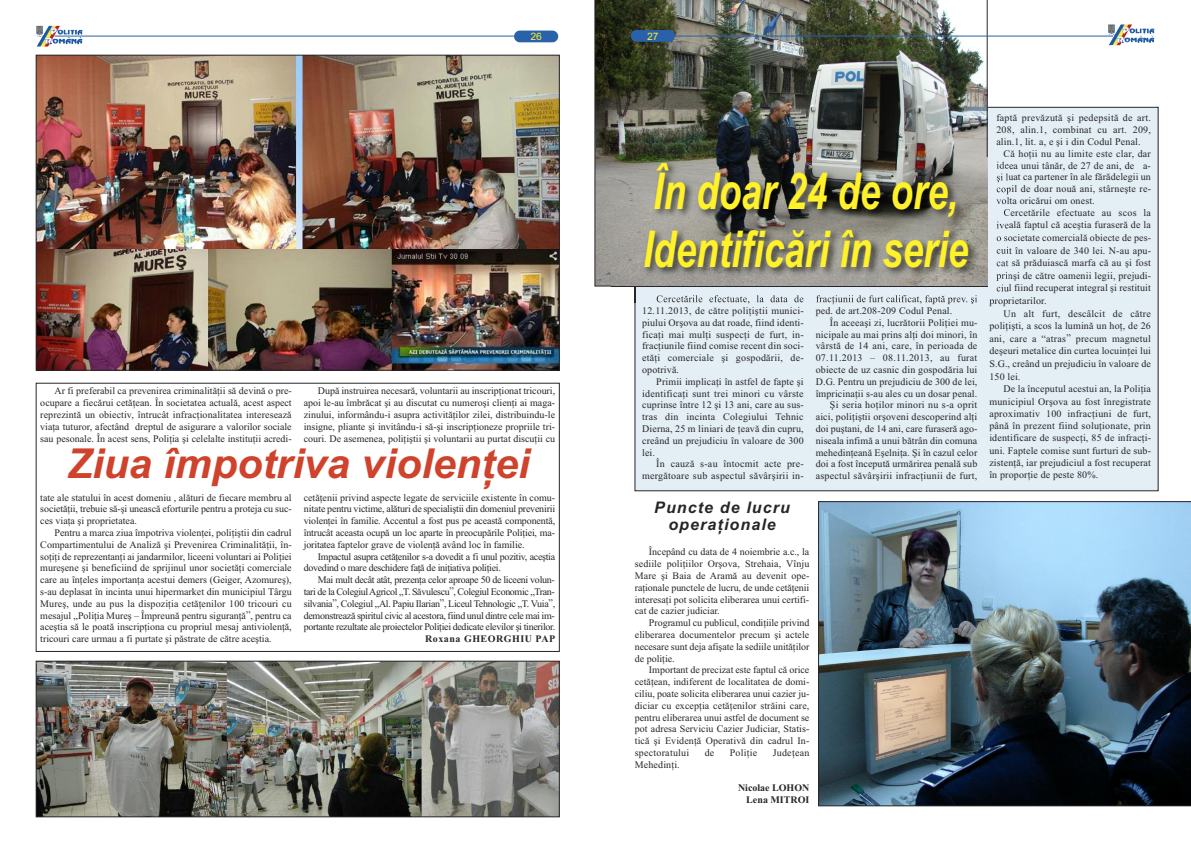
<style>
.page{position:relative;width:1191px;height:842px;background:#fff}
.page>*{position:absolute;margin:0;border:0;box-sizing:border-box;transform-origin:0 0}
.t1{font:italic 700 50.8px/57.3px "Arial";color:#fff12a;scale:.72 1}
.t2{font:italic 700 41.3px "Arial";color:#cf422b}
.t3{font:italic 700 16px/17.8px "Arial";letter-spacing:.07em;color:#272627;text-align:center}
.t4{font:11.4px "Bucuresti";color:#fff12a}
.t5{font:10px/11.8px "Times New Roman OF";letter-spacing:.015em;color:#272627;text-align:justify}
.t6{font:10px/11.8px "Times New Roman OF";letter-spacing:-.03em;color:#272627}
.t7{font:10px/11.8px "Times New Roman OF Bold";color:#272627;text-align:right}
.t8{font:10px "Times New Roman OF Bold";letter-spacing:.05em;color:#272627}
</style>
<div class="page">
<div style="left:635px;top:107px;width:523px;height:384px;background:#e3eef5"></div>
<img style="left:595px;top:0;width:392px;height:286px">
<img style="left:818px;top:501px;width:373px;height:305px">
<img style="left:612px;top:158px;width:396px;height:145px">
<img style="left:656px;top:295px;width:35px;height:7px">
<img style="left:816px;top:295px;width:26px;height:8px">
<svg style="left:996px;top:162px;width:12px;height:67px"></svg>
<svg style="left:996px;top:236px;width:12px;height:5px"></svg>
<svg style="left:996px;top:247px;width:12px;height:7px"></svg>
<svg style="left:996px;top:260px;width:12px;height:32px"></svg>
<img style="left:989px;top:298px;width:19px;height:5px">
<img style="left:636px;top:286px;width:351px;height:1px">
<svg style="left:612px;top:286px;width:24px;height:17px"></svg>
<hr style="left:55px;top:36px;width:459px;height:1px;background:#2a61ab">
<hr style="left:669px;top:36px;width:443px;height:1px;background:#2a61ab">
<div style="left:630px;top:30px;width:45px;height:12px;background:#2a61ab;border-radius:6px"></div>
<img style="left:1108px;top:24px;width:46px;height:21px">
<div style="left:514px;top:31px;width:44px;height:11px;background:#2a61ab;border-radius:6px"></div>
<img style="left:36px;top:26px;width:47px;height:21px">
<div style="left:36px;top:383px;width:523px;height:269px;border:1px solid #272627"></div>
<img style="left:38px;top:57px;width:519px;height:311px">
<div style="left:36px;top:55px;width:523px;height:315px;border:1px solid #272627"></div>
<img style="left:38px;top:663px;width:519px;height:152px">
<div style="left:36px;top:661px;width:523px;height:156px;border:1px solid #272627"></div>
<p class="t4" style="left:530px;top:29px;width:13px">26</p>
<p class="t4" style="left:647px;top:29px;width:13px">27</p>
<p class="t5" style="left:40px;top:385px;width:253px;text-indent:14px">Ar fi preferabil ca prevenirea criminalităţii să devină o pre&shy;ocupare a fiecărui cetăţean. În societatea actuală, acest aspect reprezintă un obiectiv, întrucât infracţionalitatea interesează viaţa tuturor, afectând dreptul de asigurare a valorilor sociale sau pesonale. În acest sens, Poliţia şi celelalte instituţii acredi-</p>
<p class="t5" style="left:304px;top:385px;width:253px;text-indent:14px">După instruirea necesară, voluntarii au inscripţionat tricouri, apoi le-au îmbrăcat şi au discutat cu numeroşi clienţi ai maga&shy;zinului, informându-i asupra activităţilor zilei, distribuindu-le insigne, pliante şi invitându-i să-şi inscripţioneze propriile tri&shy;couri. De asemenea, poliţiştii şi voluntarii au purtat discuţii cu</p>
<h2 class="t2" style="left:67px;top:440px;width:464px">Ziua împotriva violenţei</h2>
<p class="t5" style="left:40px;top:491px;width:253px">tate ale statului în acest domeniu , alături de fiecare membru al societăţii, trebuie să-şi unească eforturile pentru a proteja cu suc&shy;ces viaţa şi proprietatea.</p>
<p class="t5" style="left:40px;top:527px;width:253px;text-indent:14px">Pentru a marca ziua împotriva violenţei, poliţiştii din cadrul Compartimentului de Analiză şi Prevenirea Criminalităţii, în&shy;soţiţi de reprezentanţi ai jandarmilor, liceeni voluntari ai Poliţiei mureşene şi beneficiind de sprijinul unor societăţi comerciale care au înţeles importanţa acestui demers (Geiger, Azomureş), s-au deplasat în incinta unui hipermarket din municipiul Târgu Mureş, unde au pus la dispoziţia cetăţenilor 100 tricouri cu mesajul „Poliţia Mureş — Împreună pentru siguranţă”, pentru ca aceştia să le poată inscripţiona cu propriul mesaj antiviolenţă, tricouri care urmau a fi purtate şi păstrate de către aceştia.</p>
<p class="t5" style="left:304px;top:491px;width:253px">cetăţenii privind aspecte legate de serviciile existente în comu&shy;nitate pentru victime, alături de specialiştii din domeniul prevenirii violenţei în familie. Accentul a fost pus pe această componentă, întrucât aceasta ocupă un loc aparte în preocupările Poliţiei, ma&shy;joritatea faptelor grave de violenţă având loc în familie.</p>
<p class="t6" style="left:304px;top:550px;width:253px;text-indent:14px">Impactul asupra cetăţenilor s-a dovedit a fi unul pozitiv, aceştia dovedind o mare deschidere faţă de iniţiativa poliţiei.</p>
<p class="t5" style="left:304px;top:574px;width:253px;text-indent:14px">Mai mult decât atât, prezenţa celor aproape 50 de liceeni volun&shy;tari de la ColegiulAgricol „T. Săvulescu”, Colegiul Economic „Tran&shy;silvania”, Colegiul „Al. Papiu Ilarian”, Liceul Tehnologic „T. Vuia”, demonstrează spiritul civic al acestora, fiind unul dintre cele mai im&shy;portante rezultate ale proiectelor Poliţiei dedicate elevilor şi tinerilor.</p>
<p class="t8" style="left:425px;top:633px;width:131px">Roxana GHEORGHIU PAP</p>
<h1 class="t1" style="left:643px;top:163px;width:453px">În doar 24 de ore,<br>Identificări în serie</h1>
<p class="t5" style="left:642px;top:305px;width:163px">12.11.2013, de către poliţiştii munici&shy;piului Orşova au dat roade, fiind identi&shy;ficaţi mai mulţi suspecţi de furt, in&shy;fracţiunile fiind comise recent din soci&shy;etăţi comerciale şi gospodării, de&shy;opotrivă.</p>
<p class="t5" style="left:642px;top:375px;width:163px;text-indent:14px">Primii implicaţi în astfel de fapte şi identificaţi sunt trei minori cu vârste cuprinse între 12 şi 13 ani, care au sus&shy;tras din incinta Colegiului Tehnic Dierna, 25 m liniari de ţeavă din cupru, creând un prejudiciu în valoare de 300 lei.</p>
<p class="t5" style="left:642px;top:458px;width:163px;text-align:right">În cauză s-au întocmit acte pre&shy;mergătoare sub aspectul săvârşirii in-</p>
<p class="t5" style="left:815px;top:305px;width:138px">ped. de art.208-209 Codul Penal.</p>
<p class="t5" style="left:830px;top:316px;width:149px">În aceeaşi zi, lucrătorii Poliţiei mu-</p>
<p class="t5" style="left:815px;top:328px;width:163px">nicipale au mai prins alţi doi minori, în</p>
<p class="t5" style="left:815px;top:340px;width:163px">vârstă de 14 ani, care, în perioada de</p>
<p class="t5" style="left:815px;top:352px;width:163px">07.11.2013 — 08.11.2013, au furat</p>
<p class="t5" style="left:815px;top:364px;width:163px">obiecte de uz casnic din gospodăria lui</p>
<p class="t5" style="left:815px;top:375px;width:163px">D.G. Pentru un prejudiciu de 300 de lei,</p>
<p class="t5" style="left:815px;top:387px;width:163px">împricinaţii s-au ales cu un dosar penal.</p>
<p class="t5" style="left:830px;top:399px;width:149px">Şi seria hoţilor minori nu s-a oprit</p>
<p class="t5" style="left:815px;top:411px;width:163px">aici, poliţiştii orşoveni descoperind alţi</p>
<p class="t5" style="left:815px;top:423px;width:163px">doi puştani, de 14 ani, care furaseră ago-</p>
<p class="t5" style="left:815px;top:434px;width:163px">niseala infimă a unui bătrân din comuna</p>
<p class="t5" style="left:815px;top:446px;width:163px">mehedinţeană Eşelniţa. Şi în cazul celor</p>
<p class="t5" style="left:815px;top:458px;width:163px">doi a fost începută urmărirea penală sub</p>
<p class="t5" style="left:815px;top:470px;width:163px">aspectul săvârşirii infracţiunii de furt,</p>
<h3 class="t3" style="left:654px;top:498px;width:137px">Puncte de lucru operaţionale</h3>
<p class="t5" style="left:635px;top:546px;width:176px;text-indent:14px">Începând cu data de 4 noiembrie a.c., la sediile poliţiilor Orşova, Strehaia, Vînju Mare şi Baia de Aramă au devenit ope&shy;raţionale punctele de lucru, de unde cetăţenii interesaţi pot solicita eliberarea unui certifi&shy;cat de cazier judiciar.</p>
<p class="t5" style="left:635px;top:617px;width:176px;text-indent:14px">Programul cu publicul, condiţiile privind eliberarea documentelor precum şi actele necesare sunt deja afişate la sediile unităţilor de poliţie.</p>
<p class="t5" style="left:635px;top:664px;width:176px;text-indent:14px">Important de precizat este faptul că orice cetăţean, indiferent de localitatea de domi&shy;ciliu, poate solicita eliberarea unui cazier ju&shy;diciar cu excepţia cetăţenilor străini care, pentru eliberarea unui astfel de document se pot adresa Serviciu Cazier Judiciar, Statis&shy;tică şi Evidenţă Operativă din cadrul In&shy;spectoratului</p>
<p class="t5" style="left:704px;top:747px;width:11px">de</p>
<p class="t5" style="left:729px;top:747px;width:29px">Poliţie</p>
<p class="t5" style="left:772px;top:747px;width:38px">Judeţean</p>
<p class="t5" style="left:635px;top:758px;width:46px">Mehedinţi.</p>
<p class="t7" style="left:738px;top:782px;width:73px">Nicolae LOHON<br>Lena MITROI</p>
<p class="t5" style="left:996px;top:112px;width:156px">faptă prevăzută şi pedepsită de art.<br>208, alin.1, combinat cu art. 209, alin.1, lit. a, e şi i din Codul Penal.</p>
<p class="t5" style="left:996px;top:147px;width:156px;text-indent:7px">Că hoţii nu au limite este clar, dar ideea unui tânăr, de 27 de ani, de a&shy;şi luat ca partener în ale fărădelegii un copil de doar nouă ani, stârneşte re&shy;volta oricărui om onest.</p>
<p class="t5" style="left:1003px;top:206px;width:149px">Cercetările efectuate au scos la</p>
<p class="t5" style="left:996px;top:219px;width:156px">iveală faptul că aceştia furaseră de la</p>
<p class="t5" style="left:996px;top:232px;width:156px">o societate comercială obiecte de pes-</p>
<p class="t5" style="left:996px;top:244px;width:156px">cuit în valoare de 340 lei. N-au apu-</p>
<p class="t5" style="left:996px;top:257px;width:156px">cat să prăduiască marfa că au şi fost</p>
<p class="t5" style="left:996px;top:269px;width:156px">prinşi de către oamenii legii, prejudi-</p>
<p class="t5" style="left:996px;top:282px;width:156px">ciul fiind recuperat integral şi restituit</p>
<p class="t5" style="left:989px;top:295px;width:59px">proprietarilor.</p>
<p class="t5" style="left:1003px;top:307px;width:149px">Un alt furt, descâlcit de către</p>
<p class="t5" style="left:989px;top:320px;width:163px">poliţişti, a scos la lumină un hoţ, de 26</p>
<p class="t5" style="left:989px;top:332px;width:163px">ani, care a “atras” precum magnetul</p>
<p class="t5" style="left:989px;top:345px;width:163px">deşeuri metalice din curtea locuinţei lui</p>
<p class="t5" style="left:989px;top:358px;width:163px">S.G., creând un prejudiciu în valoare de</p>
<p class="t5" style="left:989px;top:370px;width:33px">150 lei.</p>
<p class="t5" style="left:1003px;top:383px;width:149px">De la începutul acestui an, la Poliţia</p>
<p class="t5" style="left:989px;top:395px;width:163px">municipiul Orşova au fost înregistrate</p>
<p class="t5" style="left:989px;top:407px;width:163px">aproximativ 100 infracţiuni de furt,</p>
<p class="t5" style="left:989px;top:420px;width:163px">până în prezent fiind soluţionate, prin</p>
<p class="t5" style="left:989px;top:432px;width:163px">identificare de suspecţi, 85 de infracţi-</p>
<p class="t5" style="left:989px;top:444px;width:163px">uni. Faptele comise sunt furturi de sub-</p>
<p class="t5" style="left:989px;top:457px;width:163px">zistenţă, iar prejudiciul a fost recuperat</p>
<p class="t5" style="left:989px;top:469px;width:111px">în proporţie de peste 80%.</p>
</div>
